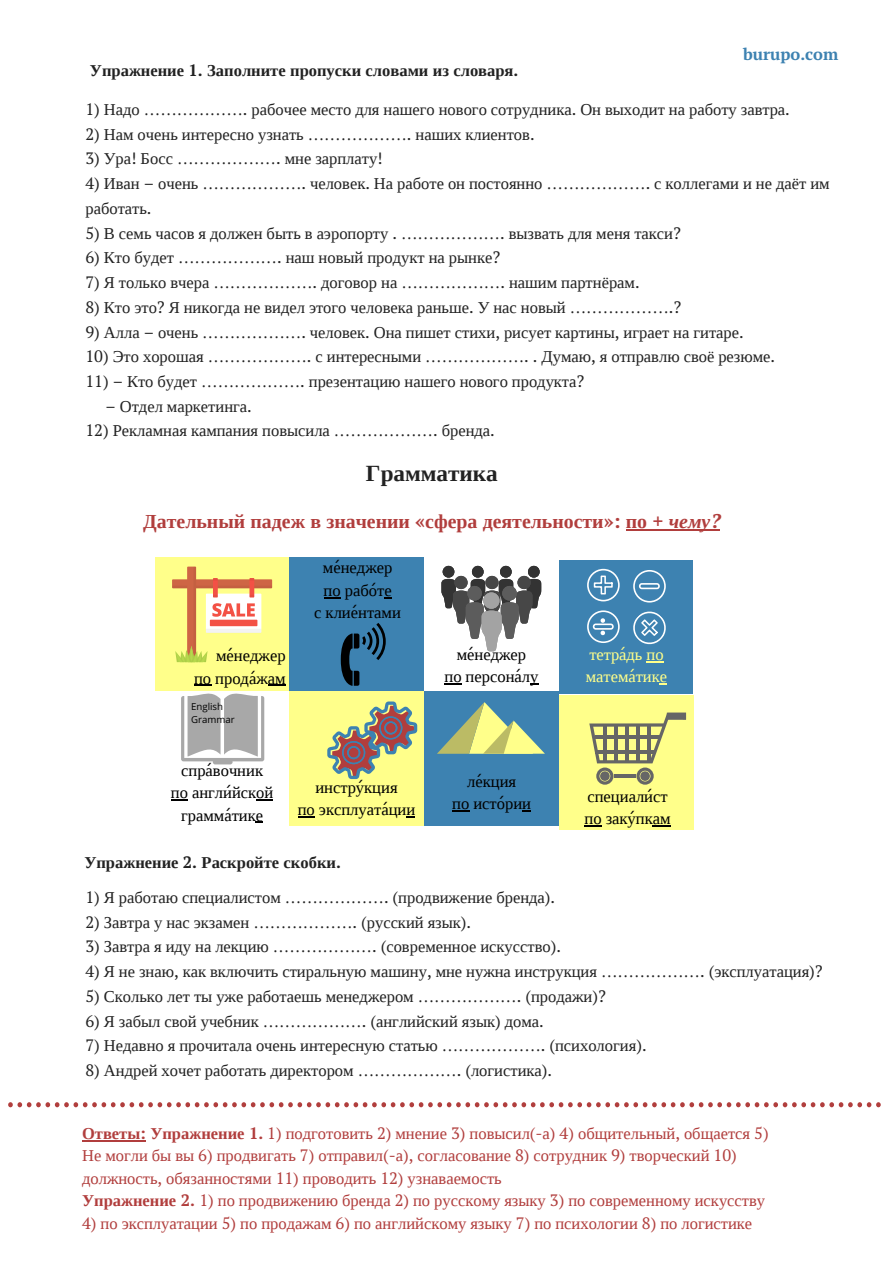
<style>
.page{position:relative;width:893px;height:1263px;background:#fff}
.page>*{position:absolute;margin:0;border:0;box-sizing:border-box;transform-origin:0 0}
.t1{font:700 23.1px "Liberation Serif";color:#222}
.t2{font:700 19.8px "Liberation Serif";color:#b13e3d}
.t3{font:16.65px/22.5px "Liberation Serif";color:#000;text-align:center}
.t4{font:16.5px/24.8px "Liberation Serif";color:#222}
.t5{font:16.5px/22.5px "Liberation Serif";color:#b13e3d}
.t6{font:16.5px/22.5px "Liberation Serif";color:#000;text-align:center}
.t7{font:700 16.5px "Liberation Serif";color:#222}
.t8{font:16.5px/22.5px "Liberation Serif";color:#ffff8a}
.t9{font:700 16.5px "PT Serif";color:#3d82b1}
.t10{font:9.6px/12.3px "Open Sans";color:#000}
.s1{font-family:"PT Serif"}
.s2{font-family:"PT Serif";font-style:italic}
.s3{font-style:italic}
.s4{font-family:"DejaVu Sans"}
.s5{font-weight:700}
.s6{font-family:"PT Serif";font-weight:700}
</style>
<div class="page">
<svg style="left:626px;top:529px;width:94px;height:2px"></svg>
<svg style="left:441px;top:566px;width:100px;height:85px"></svg>
<div style="left:483px;top:592px;width:16px;height:17px;background:#a3a3a3;border-radius:50%"></div>
<svg style="left:444px;top:683px;width:17px;height:2px"></svg>
<svg style="left:530px;top:683px;width:8px;height:2px"></svg>
<div style="left:289px;top:558px;width:135px;height:133px;background:#3d82b1"></div>
<svg style="left:341px;top:623px;width:45px;height:63px"></svg>
<svg style="left:324px;top:597px;width:17px;height:1px"></svg>
<div style="left:155px;top:558px;width:134px;height:133px;background:#ffff8a"></div>
<svg style="left:172px;top:567px;width:100px;height:95px"></svg>
<div style="left:210px;top:620px;width:47px;height:6px;background:#f35145"></div>
<svg style="left:194px;top:685px;width:17px;height:1px"></svg>
<svg style="left:268px;top:685px;width:18px;height:1px"></svg>
<div style="left:559px;top:560px;width:133px;height:134px;background:#3d82b1"></div>
<svg style="left:587px;top:569px;width:32px;height:32px"></svg>
<svg style="left:633px;top:570px;width:33px;height:75px"></svg>
<svg style="left:587px;top:610px;width:32px;height:33px"></svg>
<svg style="left:646px;top:661px;width:17px;height:1px"></svg>
<svg style="left:659px;top:683px;width:8px;height:2px"></svg>
<svg style="left:181px;top:694px;width:83px;height:70px"></svg>
<svg style="left:171px;top:799px;width:17px;height:1px"></svg>
<svg style="left:256px;top:799px;width:17px;height:1px"></svg>
<div style="left:289px;top:691px;width:135px;height:135px;background:#ffff8a"></div>
<svg style="left:327px;top:701px;width:90px;height:78px"></svg>
<svg style="left:298px;top:816px;width:17px;height:1px"></svg>
<div style="left:424px;top:691px;width:135px;height:135px;background:#3d82b1"></div>
<svg style="left:437px;top:702px;width:108px;height:52px"></svg>
<svg style="left:452px;top:810px;width:17px;height:2px"></svg>
<svg style="left:522px;top:810px;width:9px;height:2px"></svg>
<div style="left:559px;top:695px;width:135px;height:135px;background:#ffff8a"></div>
<svg style="left:589px;top:713px;width:97px;height:72px"></svg>
<svg style="left:584px;top:825px;width:17px;height:1px"></svg>
<svg style="left:652px;top:825px;width:18px;height:1px"></svg>
<svg style="left:82px;top:1140px;width:64px;height:1px"></svg>
<svg style="left:8px;top:1102px;width:872px;height:5px"></svg>
<p class="t7" style="left:90px;top:62px;width:430px">Упражнение <span class="s1">1.</span> Заполните пропуски словами из словаря<span class="s1">.</span></p>
<p class="t9" style="left:743px;top:42px;width:97px">burupo.com</p>
<p class="t4" style="left:85px;top:97px;width:706px"><span class="s1">1)</span> Надо ………………<span class="s1">.</span> рабочее место для нашего нового сотрудника<span class="s1">.</span> Он выходит на работу завтра<span class="s1">.</span></p>
<p class="t4" style="left:85px;top:122px;width:450px"><span class="s1">2)</span> Нам очень интересно узнать ………………<span class="s1">.</span> наших клиентов<span class="s1">.</span></p>
<p class="t4" style="left:85px;top:146px;width:299px"><span class="s1">3)</span> Ура<span class="s1">!</span> Босс ………………<span class="s1">.</span> мне зарплату<span class="s1">!</span></p>
<p class="t4" style="left:85px;top:171px;width:745px"><span class="s1">4)</span> Иван <span class="s1">–</span> очень ………………<span class="s1">.</span> человек<span class="s1">.</span> На работе он постоянно ………………<span class="s1">.</span> с коллегами и не даёт им работать<span class="s1">.</span></p>
<p class="t4" style="left:85px;top:221px;width:597px"><span class="s1">5)</span> В семь часов я должен быть в аэропорту <span class="s1">.</span> ………………<span class="s1">.</span> вызвать для меня такси<span class="s1">?</span></p>
<p class="t4" style="left:85px;top:245px;width:416px"><span class="s1">6)</span> Кто будет ………………<span class="s1">.</span> наш новый продукт на рынке<span class="s1">?</span></p>
<p class="t4" style="left:85px;top:270px;width:555px"><span class="s1">7)</span> Я только вчера ………………<span class="s1">.</span> договор на ………………<span class="s1">.</span> нашим партнёрам<span class="s1">.</span></p>
<p class="t4" style="left:85px;top:295px;width:597px"><span class="s1">8)</span> Кто это<span class="s1">?</span> Я никогда не видел этого человека раньше<span class="s1">.</span> У нас новый ………………<span class="s1">.?</span></p>
<p class="t4" style="left:85px;top:320px;width:659px"><span class="s1">9)</span> Алла <span class="s1">–</span> очень ………………<span class="s1">.</span> человек<span class="s1">.</span> Она пишет стихи<span class="s1">,</span> рисует картины<span class="s1">,</span> играет на гитаре<span class="s1">.</span></p>
<p class="t4" style="left:85px;top:344px;width:691px"><span class="s1">10)</span> Это хорошая ………………<span class="s1">.</span> с интересными ………………<span class="s1">. .</span> Думаю<span class="s1">,</span> я отправлю своё резюме<span class="s1">.</span></p>
<p class="t4" style="left:85px;top:369px;width:500px"><span class="s1">11) –</span> Кто будет ………………<span class="s1">.</span> презентацию нашего нового продукта<span class="s1">?</span></p>
<p class="t4" style="left:105px;top:394px;width:148px"><span class="s1">–</span> Отдел маркетинга<span class="s1">.</span></p>
<p class="t4" style="left:85px;top:418px;width:411px"><span class="s1">12)</span> Рекламная кампания повысила ………………<span class="s1">.</span> бренда<span class="s1">.</span></p>
<h1 class="t1" style="left:366px;top:461px;width:133px">Грамматика</h1>
<p class="t2" style="left:143px;top:511px;width:578px">Дательный падеж в значении <span class="s1">«</span>сфера деятельности<span class="s1">»:</span> по <span class="s2">+</span> <span class="s3">чему</span><span class="s2">?</span></p>
<p class="t3" style="left:314px;top:556px;width:88px">ме<span class="s4">́</span>неджер по рабо<span class="s4">́</span>те<br>с клие<span class="s4">́</span>нтами</p>
<p class="t6" style="left:444px;top:643px;width:95px">ме<span class="s4">́</span>неджер<br>по персона<span class="s4">́</span>лу</p>
<p class="t6" style="left:194px;top:644px;width:93px;text-align:right">ме<span class="s4">́</span>неджер<br>по прода<span class="s4">́</span>жам</p>
<p class="t8" style="left:585px;top:643px;width:83px">тетра<span class="s4">́</span>дь по матема<span class="s4">́</span>тике</p>
<p class="t10" style="left:191px;top:701px;width:45px">English<br>Grammar</p>
<p class="t6" style="left:171px;top:759px;width:104px">спра<span class="s4">́</span>вочник по англи<span class="s4">́</span>йской грамма<span class="s4">́</span>тике</p>
<p class="t6" style="left:298px;top:776px;width:119px">инстру<span class="s4">́</span>кция<br>по эксплуата<span class="s4">́</span>ции</p>
<p class="t6" style="left:452px;top:770px;width:80px">ле<span class="s4">́</span>кция<br>по исто<span class="s4">́</span>рии</p>
<p class="t6" style="left:584px;top:785px;width:88px;text-align:left">специали<span class="s4">́</span>ст по заку<span class="s4">́</span>пкам</p>
<p class="t7" style="left:84px;top:853px;width:258px">Упражнение <span class="s1">2.</span> Раскройте скобки<span class="s1">.</span></p>
<p class="t4" style="left:85px;top:885px;width:471px"><span class="s1">1)</span> Я работаю специалистом ………………<span class="s1">. (</span>продвижение бренда<span class="s1">).</span></p>
<p class="t4" style="left:85px;top:910px;width:387px"><span class="s1">2)</span> Завтра у нас экзамен ………………<span class="s1">. (</span>русский язык<span class="s1">).</span></p>
<p class="t4" style="left:85px;top:934px;width:477px"><span class="s1">3)</span> Завтра я иду на лекцию ………………<span class="s1">. (</span>современное искусство<span class="s1">).</span></p>
<p class="t4" style="left:85px;top:959px;width:738px"><span class="s1">4)</span> Я не знаю<span class="s1">,</span> как включить стиральную машину<span class="s1">,</span> мне нужна инструкция ………………<span class="s1">. (</span>эксплуатация<span class="s1">)?</span></p>
<p class="t4" style="left:85px;top:984px;width:522px"><span class="s1">5)</span> Сколько лет ты уже работаешь менеджером ………………<span class="s1">. (</span>продажи<span class="s1">)?</span></p>
<p class="t4" style="left:85px;top:1009px;width:460px"><span class="s1">6)</span> Я забыл свой учебник ………………<span class="s1">. (</span>английский язык<span class="s1">)</span> дома<span class="s1">.</span></p>
<p class="t4" style="left:85px;top:1033px;width:562px"><span class="s1">7)</span> Недавно я прочитала очень интересную статью ………………<span class="s1">. (</span>психология<span class="s1">).</span></p>
<p class="t4" style="left:85px;top:1058px;width:468px"><span class="s1">8)</span> Андрей хочет работать директором ………………<span class="s1">. (</span>логистика<span class="s1">).</span></p>
<p class="t5" style="left:82px;top:1122px;width:688px"><span class="s5">Ответы</span><span class="s6">:</span> <span class="s5">Упражнение</span> <span class="s6">1.</span> <span class="s1">1)</span> подготовить <span class="s1">2)</span> мнение <span class="s1">3)</span> повысил<span class="s1">(-</span>а<span class="s1">) 4)</span> общительный<span class="s1">,</span> общается <span class="s1">5)<br></span>Не могли бы вы <span class="s1">6)</span> продвигать <span class="s1">7)</span> отправил<span class="s1">(-</span>а<span class="s1">),</span> согласование <span class="s1">8)</span> сотрудник <span class="s1">9)</span> творческий <span class="s1">10) </span>должность<span class="s1">,</span> обязанностями <span class="s1">11)</span> проводить <span class="s1">12)</span> узнаваемость<br><span class="s5">Упражнение</span> <span class="s6">2.</span> <span class="s1">1)</span> по продвижению бренда <span class="s1">2)</span> по русскому языку <span class="s1">3)</span> по современному искусству</p>
<p class="t5" style="left:82px;top:1212px;width:671px"><span class="s1">4)</span> по эксплуатации <span class="s1">5)</span> по продажам <span class="s1">6)</span> по английскому языку <span class="s1">7)</span> по психологии <span class="s1">8)</span> по логистике</p>
</div>
